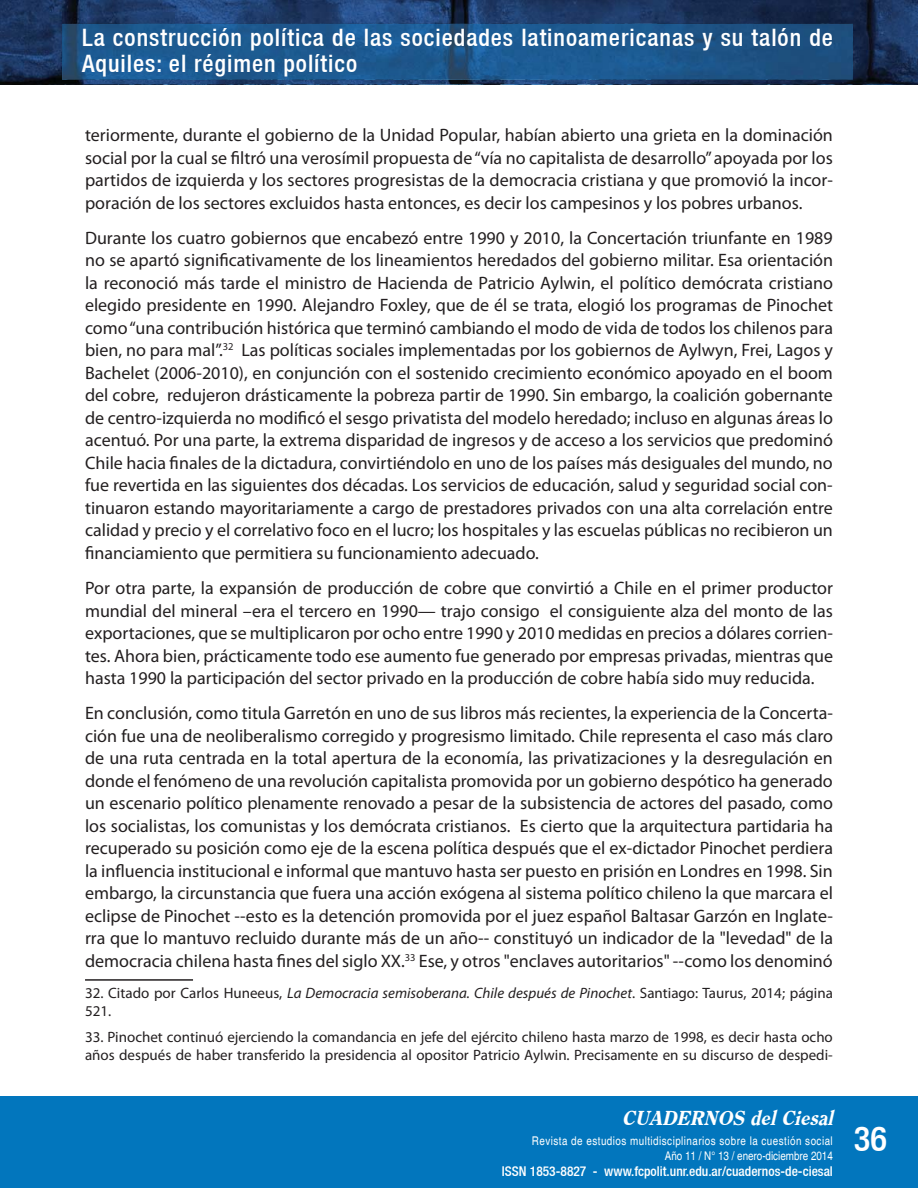
<style>
.page{position:relative;width:918px;height:1188px;background:#fff}
.page>*{position:absolute;margin:0;border:0;box-sizing:border-box;transform-origin:0 0}
.t1{font:500 condensed 34.5px "Helvetica Neue";color:#fff}
.t2{font:500 condensed 24px/25.5px "Helvetica Neue";letter-spacing:.04em;color:#fff}
.t3{font:italic 800 21px "Clearface";color:#fff}
.t4{font:18px/22.5px "Myriad Pro";color:#231f20;text-align:justify}
.t5{font:15px/18px "Myriad Pro";color:#231f20}
.t6{font:500 condensed 13.5px "Helvetica Neue";color:#fff}
.t7{font:condensed 12px/15px "Helvetica";letter-spacing:.04em;color:#fff;text-align:right}
.s1{font-style:italic}
</style>
<div class="page">
<img style="left:0;top:0;width:918px;height:84px">
<div style="left:0;top:1096px;width:918px;height:92px;background:#0276bd"></div>
<img style="left:62px;top:24px;width:791px;height:56px">
<hr style="left:85px;top:979px;width:108px;height:2px;background:#231f20">
<h2 class="t2" style="left:82px;top:25px;width:752px">La construcción política de las sociedades latinoamericanas y su talón de<br>Aquiles: el régimen político</h2>
<p class="t4" style="left:85px;top:125px;width:749px">teriormente, durante el gobierno de la Unidad Popular, habían abierto una grieta en la dominación social por la cual se filtró una verosímil propuesta de “vía no capitalista de desarrollo” apoyada por los partidos de izquierda y los sectores progresistas de la democracia cristiana y que promovió la incor&shy;poración de los sectores excluidos hasta entonces, es decir los campesinos y los pobres urbanos.</p>
<p class="t4" style="left:85px;top:228px;width:750px">Durante los cuatro gobiernos que encabezó entre 1990 y 2010, la Concertación triunfante en 1989 no se apartó significativamente de los lineamientos heredados del gobierno militar. Esa orientación la reconoció más tarde el ministro de Hacienda de Patricio Aylwin, el político demócrata cristiano elegido presidente en 1990. Alejandro Foxley, que de él se trata, elogió los programas de Pinochet como “una contribución histórica que terminó cambiando el modo de vida de todos los chilenos para bien, no para mal”.<sup>32</sup> Las políticas sociales implementadas por los gobiernos de Aylwyn, Frei, Lagos y Bachelet (2006-2010), en conjunción con el sostenido crecimiento económico apoyado en el boom del cobre, redujeron drásticamente la pobreza partir de 1990. Sin embargo, la coalición gobernante de centro-izquierda no modificó el sesgo privatista del modelo heredado; incluso en algunas áreas lo acentuó. Por una parte, la extrema disparidad de ingresos y de acceso a los servicios que predominó Chile hacia finales de la dictadura, convirtiéndolo en uno de los países más desiguales del mundo, no fue revertida en las siguientes dos décadas. Los servicios de educación, salud y seguridad social con&shy;tinuaron estando mayoritariamente a cargo de prestadores privados con una alta correlación entre calidad y precio y el correlativo foco en el lucro; los hospitales y las escuelas públicas no recibieron un financiamiento que permitiera su funcionamiento adecuado.</p>
<p class="t4" style="left:85px;top:578px;width:750px">Por otra parte, la expansión de producción de cobre que convirtió a Chile en el primer productor mundial del mineral –era el tercero en 1990— trajo consigo el consiguiente alza del monto de las exportaciones, que se multiplicaron por ocho entre 1990 y 2010 medidas en precios a dólares corrien&shy;tes. Ahora bien, prácticamente todo ese aumento fue generado por empresas privadas, mientras que hasta 1990 la participación del sector privado en la producción de cobre había sido muy reducida.</p>
<p class="t4" style="left:85px;top:703px;width:750px">En conclusión, como titula Garretón en uno de sus libros más recientes, la experiencia de la Concerta&shy;ción fue una de neoliberalismo corregido y progresismo limitado. Chile representa el caso más claro de una ruta centrada en la total apertura de la economía, las privatizaciones y la desregulación en donde el fenómeno de una revolución capitalista promovida por un gobierno despótico ha generado un escenario político plenamente renovado a pesar de la subsistencia de actores del pasado, como los socialistas, los comunistas y los demócrata cristianos. Es cierto que la arquitectura partidaria ha recuperado su posición como eje de la escena política después que el ex-dictador Pinochet perdiera la influencia institucional e informal que mantuvo hasta ser puesto en prisión en Londres en 1998. Sin embargo, la circunstancia que fuera una acción exógena al sistema político chileno la que marcara el eclipse de Pinochet --esto es la detención promovida por el juez español Baltasar Garzón en Inglate&shy;rra que lo mantuvo recluido durante más de un año-- constituyó un indicador de la "levedad" de la democracia chilena hasta fines del siglo XX.<sup>33</sup> Ese, y otros "enclaves autoritarios" --como los denominó</p>
<p class="t5" style="left:85px;top:985px;width:749px">32. Citado por Carlos Huneeus, <span class="s1">La Democracia semisoberana. Chile después de Pinochet</span>. Santiago: Taurus, 2014; página<br>521.</p>
<p class="t5" style="left:85px;top:1029px;width:749px">33. Pinochet continuó ejerciendo la comandancia en jefe del ejército chileno hasta marzo de 1998, es decir hasta ocho años después de haber transferido la presidencia al opositor Patricio Aylwin. Precisamente en su discurso de despedi-</p>
<p class="t3" style="left:622px;top:1110px;width:217px">CUADERNOS del Ciesal</p>
<p class="t7" style="left:532px;top:1133px;width:302px">Revista de estudios multidisciplinarios sobre la cuestión social<br>Año 11 / N° 13 / enero-diciembre 2014</p>
<p class="t6" style="left:502px;top:1163px;width:333px">ISSN 1853-8827 - www.fcpolit.unr.edu.ar/cuadernos-de-ciesal</p>
<h1 class="t1" style="left:854px;top:1118px;width:35px">36</h1>
</div>
